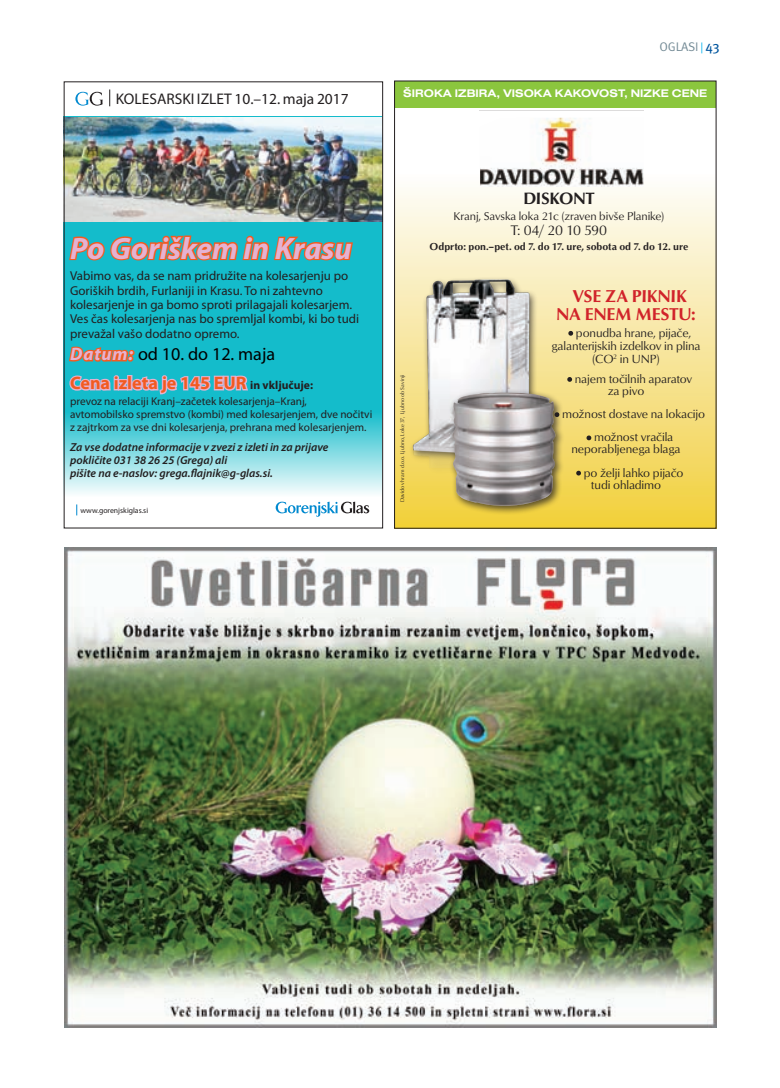
<style>
.page{position:relative;width:780px;height:1088px;background:#fff}
.page>*{position:absolute;margin:0;border:0;box-sizing:border-box;transform-origin:0 0}
.t1{font:italic 700 31px "Myriad Pro";color:#e5b2d1}
.t2{font:700 18.12px/29px "Myriad Pro";color:#f25b21}
.t3{font:500 17.75px/17.2px "Optus TEE";letter-spacing:-.02em;color:#d1232a;text-align:center}
.t4{font:500 17px "Optus TEE";letter-spacing:-.02em;color:#231f20}
.t5{font:15.38px "Myriad Pro";color:#231f20}
.t6{font:14.38px "Optus TEE";letter-spacing:-.035em;color:#231f20}
.t7{font:12.88px/14.2px "Myriad Pro";color:#231f20}
.t8{font:12.5px "Meta Pro";letter-spacing:-.02em;color:#738a95}
.t9{font:12.12px/23.2px "Optus TEE";letter-spacing:-.01em;color:#231f20}
.t10{font:italic 600 11.62px/12.9px "Myriad Pro";color:#231f20}
.t11{font:11.62px "Optus TEE";letter-spacing:-.01em;color:#231f20}
.t12{font:11.38px "Nimbus San DEE Bold Exte";color:#fff}
.t13{font:11.25px/12.8px "Myriad Pro";color:#231f20}
.t14{font:500 10.38px "Optus TEE";color:#231f20}
.t15{font:7.75px "Myriad Pro";color:#231f20}
.t16{font:5.5px "Optus TEE";letter-spacing:.01em;color:#231f20}
.s1{font-size:11.25px;color:#00b1ed}
.s2{font-size:13.75px;color:#01559e}
.s3{font-style:italic;color:#e5b2d1}
.s4{font-weight:400;color:#000}
.s5{font-size:11.62px;color:#231f20}
</style>
<div class="page">
<img style="left:65px;top:548px;width:651px;height:479px">
<div style="left:394px;top:174px;width:322px;height:354px;background:linear-gradient(to bottom,#fdfdfd,#f1d03e)"></div>
<img style="left:480px;top:118px;width:163px;height:69px">
<div style="left:394px;top:81px;width:322px;height:26px;background:#8bc63e"></div>
<div style="left:409px;top:276px;width:129px;height:199px;background:#231f20;opacity:.75"></div>
<img style="left:410px;top:280px;width:123px;height:187px">
<div style="left:448px;top:388px;width:116px;height:127px;background:#231f20;opacity:.75"></div>
<img style="left:452px;top:392px;width:104px;height:115px">
<svg style="left:568px;top:331px;width:5px;height:5px"></svg>
<svg style="left:567px;top:377px;width:5px;height:5px"></svg>
<svg style="left:554px;top:412px;width:5px;height:5px"></svg>
<svg style="left:586px;top:435px;width:5px;height:5px"></svg>
<svg style="left:576px;top:471px;width:5px;height:4px"></svg>
<svg style="left:66px;top:116px;width:315px;height:378px;background:#41c8d4"></svg>
<svg style="left:75px;top:92px;width:28px;height:14px"></svg>
<svg style="left:109px;top:89px;width:1px;height:17px"></svg>
<svg style="left:276px;top:502px;width:93px;height:15px"></svg>
<svg style="left:68px;top:234px;width:286px;height:28px;background:#749180"></svg>
<svg style="left:67px;top:345px;width:183px;height:87px;background:#3eb8c5"></svg>
<img style="left:66px;top:117px;width:315px;height:105px">
<div style="left:64px;top:81px;width:319px;height:447px;border:1px solid #231f20"></div>
<p class="t5" style="left:116px;top:89px;width:234px">KOLESARSKI IZLET 10.–12. maja 2017</p>
<p class="t8" style="left:659px;top:39px;width:62px">OGLASI <span class="s1">|</span> <span class="s2">43</span></p>
<p class="t12" style="left:403px;top:87px;width:305px">ŠIROKA IZBIRA, VISOKA KAKOVOST, NIZKE CENE</p>
<h1 class="t1" style="left:70px;top:228px;width:283px">Po Goriškem in Krasu</h1>
<p class="t7" style="left:70px;top:269px;width:291px">Vabimo vas, da se nam pridružite na kolesarjenju po Goriških brdih, Furlaniji in Krasu. To ni zahtevno kolesarjenje in ga bomo sproti prilagajali kolesarjem.<br>Ves čas kolesarjenja nas bo spremljal kombi, ki bo tudi</p>
<p class="t7" style="left:70px;top:327px;width:171px">prevažal vašo dodatno opremo.</p>
<h2 class="t2" style="left:70px;top:339px;width:244px"><span class="s3">Datum:</span> <span class="s4">od 10. do 12. maja<br></span>Cena izleta je 145 EUR <span class="s5">in vključuje:</span></h2>
<p class="t13" style="left:70px;top:395px;width:304px">prevoz na relaciji Kranj–začetek kolesarjenja–Kranj, avtomobilsko spremstvo (kombi) med kolesarjenjem, dve nočitvi z zajtrkom za vse dni kolesarjenja, prehrana med kolesarjenjem.</p>
<p class="t10" style="left:70px;top:440px;width:260px">Za vse dodatne informacije v zvezi z izleti in za prijave pokličite 031 38 26 25 (Grega) ali<br>pišite na e-naslov: grega.flajnik@g-glas.si.</p>
<p class="t15" style="left:80px;top:505px;width:69px">www.gorenjskiglas.si</p>
<p class="t16" style="left:399px;top:502px;width:129px;rotate:-90deg">Davidov hram d.o.o. Ljubno, Loke 37, Ljubno ob Savinji</p>
<h3 class="t4" style="left:523px;top:188px;width:73px">DISKONT</h3>
<p class="t11" style="left:453px;top:209px;width:212px">Kranj, Savska loka 21c (zraven bivše Planike)</p>
<p class="t6" style="left:511px;top:221px;width:98px">T: 04/ 20 10 590</p>
<p class="t14" style="left:429px;top:240px;width:260px">Odprto: pon.–pet. od 7. do 17. ure, sobota od 7. do 12. ure</p>
<h3 class="t3" style="left:556px;top:287px;width:141px">VSE ZA PIKNIK<br>NA ENEM MESTU:</h3>
<p class="t9" style="left:576px;top:321px;width:117px">ponudba hrane, pijače,</p>
<p class="t9" style="left:551px;top:334px;width:151px">galanterijskih izdelkov in plina</p>
<p class="t9" style="left:592px;top:348px;width:69px">(CO<sup>2</sup> in UNP)</p>
<p class="t9" style="left:607px;top:373px;width:86px;line-height:12px;text-indent:-33px">najem točilnih aparatov za pivo</p>
<p class="t9" style="left:562px;top:402px;width:144px;text-align:center">možnost dostave na lokacijo možnost vračila</p>
<p class="t9" style="left:571px;top:438px;width:114px;text-align:right">neporabljenega blaga po želji lahko pijačo</p>
<p class="t9" style="left:591px;top:473px;width:72px">tudi ohladimo</p>
</div>
